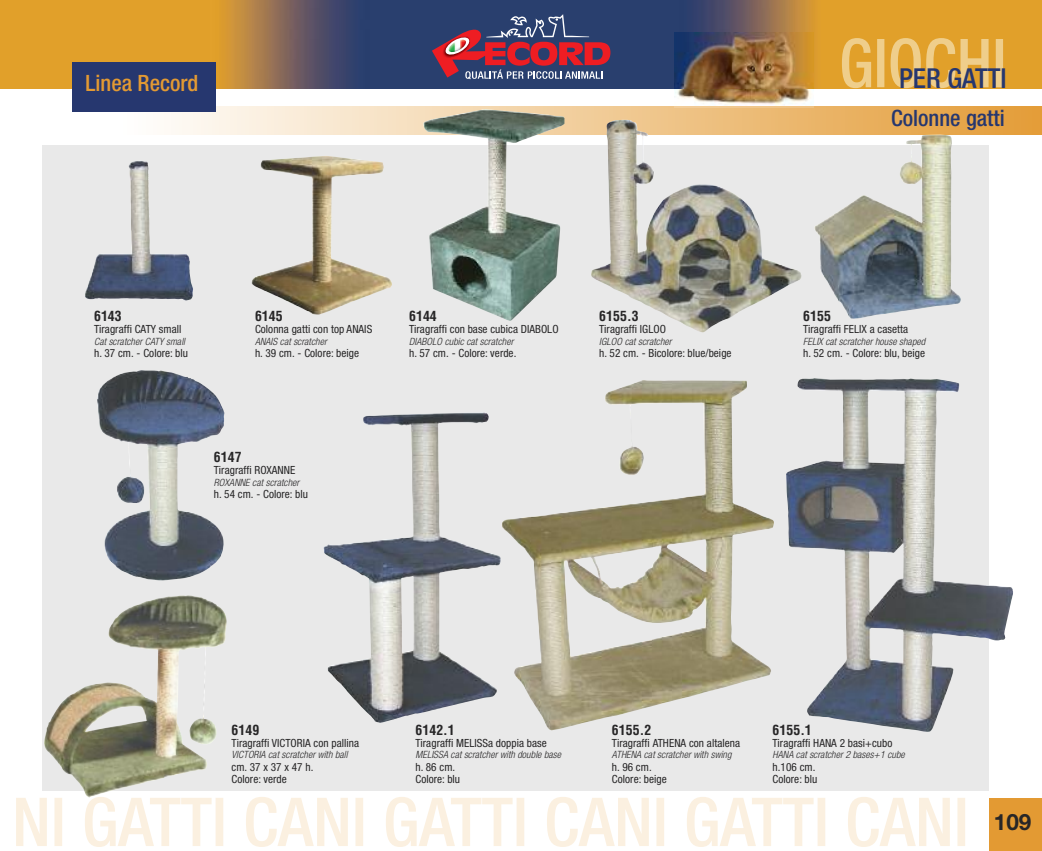
<style>
.page{position:relative;width:1042px;height:851px;background:#fff}
.page>*{position:absolute;margin:0;border:0;box-sizing:border-box;transform-origin:0 0}
.t1{font:500 condensed 27.5px "Helvetica Neue";color:#26376f}
.t2{font:500 condensed 22.5px "Helvetica Neue";color:#26376f}
.t3{font:500 condensed 22.5px "Helvetica Neue";color:#e39a33}
.t4{font:700 22.5px "Helvetica Neue";color:#272627}
.t5{font:700 condensed 13.75px "Helvetica";letter-spacing:.005em;color:#272627}
.t6{font:condensed 11.25px/12.5px "Helvetica Neue";letter-spacing:.005em;color:#272627}
.t7{font:italic 300 condensed 10px "Helvetica Neue";letter-spacing:.01em;color:#272627}
</style>
<div class="page">
<div style="left:989px;top:797px;width:53px;height:53px;background:#e39a33"></div>
<svg style="left:16px;top:797px;width:889px;height:49px"></svg>
<img style="left:0;top:0;width:1042px;height:89px">
<img style="left:842px;top:38px;width:161px;height:50px">
<svg style="left:432px;top:14px;width:178px;height:65px;background:#6b4566"></svg>
<img style="left:448px;top:39px;width:18px;height:13px">
<div style="left:120px;top:106px;width:922px;height:29px;background:linear-gradient(to right,#fff,#e49c38)"></div>
<div style="left:72px;top:62px;width:144px;height:50px;background:#26376f"></div>
<div style="left:43px;top:145px;width:945px;height:645px;background:#e9e9e9"></div>
<img style="left:674px;top:33px;width:139px;height:74px">
<img style="left:85px;top:161px;width:108px;height:139px">
<img style="left:252px;top:156px;width:140px;height:158px">
<img style="left:786px;top:378px;width:227px;height:354px">
<img style="left:324px;top:412px;width:177px;height:311px">
<img style="left:97px;top:370px;width:127px;height:210px">
<img style="left:502px;top:380px;width:272px;height:350px">
<img style="left:423px;top:109px;width:141px;height:212px">
<img style="left:591px;top:120px;width:210px;height:212px">
<img style="left:814px;top:134px;width:147px;height:184px">
<img style="left:44px;top:595px;width:182px;height:202px">
<p class="t3" style="left:86px;top:75px;width:114px">Linea Record</p>
<p class="t1" style="left:899px;top:69px;width:109px">PER GATTI</p>
<p class="t2" style="left:891px;top:110px;width:115px">Colonne gatti</p>
<p class="t5" style="left:94px;top:308px;width:29px">6143</p>
<p class="t6" style="left:94px;top:324px;width:89px">Tiragraffi CATY small</p>
<p class="t7" style="left:94px;top:337px;width:92px">Cat scratcher CATY small</p>
<p class="t6" style="left:94px;top:348px;width:95px">h. 37 cm. - Colore: blu</p>
<p class="t5" style="left:255px;top:308px;width:29px">6145</p>
<p class="t6" style="left:255px;top:324px;width:119px">Colonna gatti con top ANAIS</p>
<p class="t7" style="left:255px;top:337px;width:73px">ANAIS cat scratcher</p>
<p class="t6" style="left:255px;top:348px;width:106px">h. 39 cm. - Colore: beige</p>
<p class="t5" style="left:214px;top:449px;width:29px">6147</p>
<p class="t6" style="left:214px;top:465px;width:83px">Tiragraffi ROXANNE</p>
<p class="t7" style="left:214px;top:478px;width:87px">ROXANNE cat scratcher</p>
<p class="t6" style="left:214px;top:489px;width:95px">h. 54 cm. - Colore: blu</p>
<p class="t5" style="left:409px;top:308px;width:29px">6144</p>
<p class="t6" style="left:409px;top:324px;width:151px">Tiragraffi con base cubica DIABOLO</p>
<p class="t7" style="left:409px;top:337px;width:106px">DIABOLO cubic cat scratcher</p>
<p class="t6" style="left:409px;top:348px;width:109px">h. 57 cm. - Colore: verde.</p>
<p class="t5" style="left:599px;top:308px;width:41px">6155.3</p>
<p class="t6" style="left:599px;top:324px;width:68px">Tiragraffi IGLOO</p>
<p class="t7" style="left:599px;top:337px;width:74px">IGLOO cat scratcher</p>
<p class="t6" style="left:599px;top:348px;width:134px">h. 52 cm. - Bicolore: blue/beige</p>
<p class="t5" style="left:803px;top:308px;width:29px">6155</p>
<p class="t6" style="left:803px;top:324px;width:106px">Tiragraffi FELIX a casetta</p>
<p class="t7" style="left:803px;top:337px;width:124px">FELIX cat scratcher house shaped</p>
<p class="t6" style="left:803px;top:348px;width:123px">h. 52 cm. - Colore: blu, beige</p>
<p class="t5" style="left:232px;top:721px;width:29px">6149</p>
<p class="t6" style="left:232px;top:737px;width:129px">Tiragraffi VICTORIA con pallina</p>
<p class="t7" style="left:232px;top:751px;width:118px">VICTORIA cat scratcher with ball</p>
<p class="t6" style="left:232px;top:761px;width:83px">cm.37 x 37 x 47 h.<br>Colore: verde</p>
<p class="t5" style="left:415px;top:721px;width:41px">6142.1</p>
<p class="t6" style="left:415px;top:737px;width:133px">Tiragraffi MELISSa doppia base</p>
<p class="t7" style="left:415px;top:751px;width:147px">MELISSA cat scratcher with double base</p>
<p class="t6" style="left:415px;top:761px;width:46px">h. 86 cm.<br>Colore: blu</p>
<p class="t5" style="left:612px;top:721px;width:41px">6155.2</p>
<p class="t6" style="left:612px;top:737px;width:130px">Tiragraffi ATHENA con altalena</p>
<p class="t7" style="left:612px;top:751px;width:121px">ATHENA cat scratcher with swing</p>
<p class="t6" style="left:612px;top:761px;width:56px">h. 96 cm.<br>Colore: beige</p>
<p class="t5" style="left:772px;top:721px;width:41px">6155.1</p>
<p class="t6" style="left:772px;top:737px;width:121px">Tiragraffi HANA 2 basi+cubo</p>
<p class="t7" style="left:772px;top:751px;width:134px">HANA cat scratcher 2 bases+1 cube</p>
<p class="t6" style="left:772px;top:761px;width:46px">h.106 cm.<br>Colore: blu</p>
<p class="t4" style="left:994px;top:808px;width:39px">109</p>
</div>
